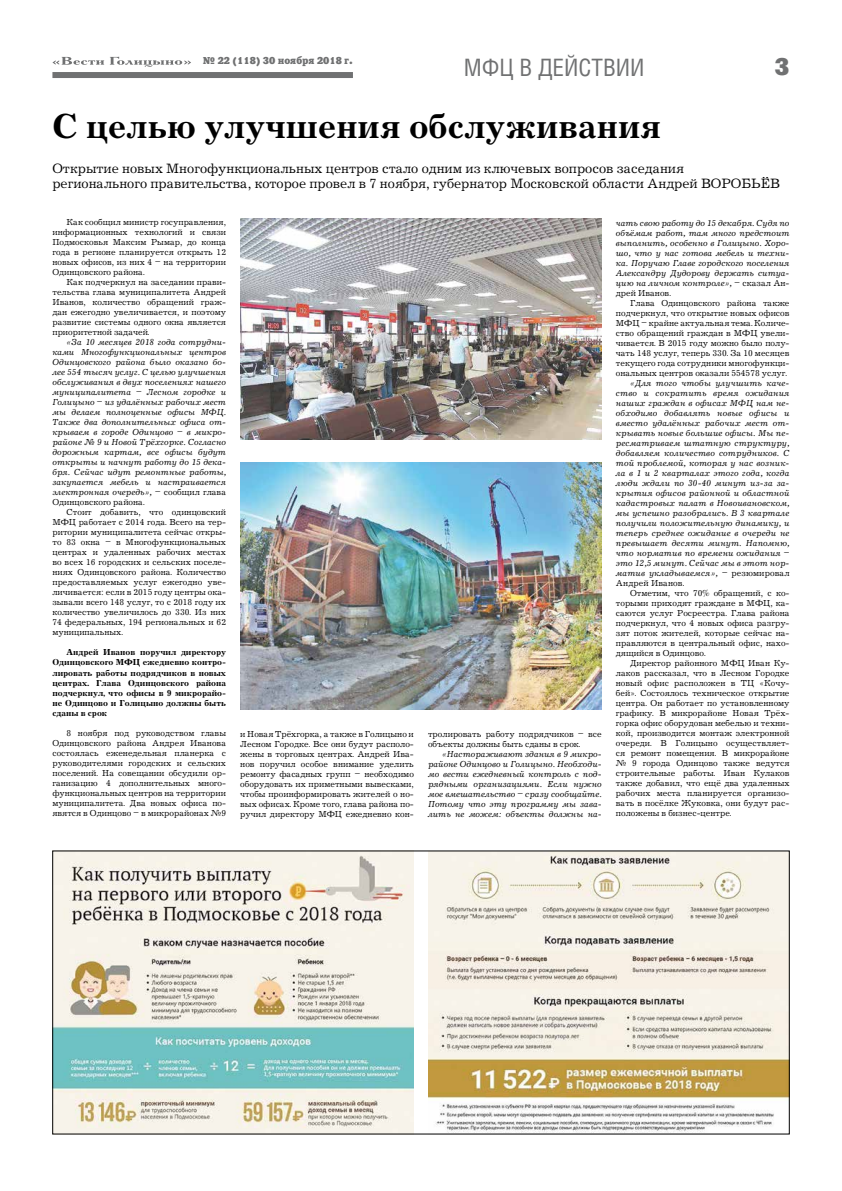
<style>
.page{position:relative;width:842px;height:1191px;background:#fff}
.page>*{position:absolute;margin:0;border:0;box-sizing:border-box;transform-origin:0 0}
.t1{font:700 36px "Journal C";color:#000}
.t2{font:24px "Helios Cond";color:#707172}
.t3{font:24px "Xenia C";color:#707172}
.t4{font:14px/15px "Journal C";color:#000}
.t5{font:10px "Xenia C";color:#707172}
.t6{font:9px/10px "Journal C";color:#000;text-align:justify}
.t7{font:italic 9px/10px "Journal C";color:#000;text-align:justify}
.t8{font:700 9px/10px "Journal C";color:#000;text-align:justify}
.s1{font-style:normal}
</style>
<div class="page">
<div style="left:52px;top:72px;width:301px;height:6px;background:#707172"></div>
<svg style="left:52px;top:57px;width:139px;height:10px"></svg>
<img style="left:54px;top:852px;width:360px;height:280px">
<img style="left:428px;top:852px;width:359px;height:280px">
<img style="left:240px;top:219px;width:362px;height:220px">
<img style="left:240px;top:462px;width:362px;height:247px">
<p class="t5" style="left:203px;top:55px;width:151px">№ 22 (118) 30 ноября 2018 г.</p>
<h2 class="t2" style="left:464px;top:53px;width:182px">МФЦ В ДЕЙСТВИИ</h2>
<h2 class="t3" style="left:775px;top:52px;width:16px">3</h2>
<h1 class="t1" style="left:52px;top:107px;width:610px">С целью улучшения обслуживания</h1>
<h3 class="t4" style="left:52px;top:162px;width:729px">Открытие новых Многофункциональных центров стало одним из ключевых вопросов заседания регионального правительства, которое провел в 7 ноября, губернатор Московской области Андрей ВОРОБЬЁВ</h3>
<p class="t6" style="left:52px;top:218px;width:175px;text-indent:14px">Как сообщил министр госуправления, информационных технологий и связи Подмосковья Максим Рымар, до конца года в регионе планируется открыть 12 новых офисов, из них 4 – на территории Одинцовского района.</p>
<p class="t6" style="left:52px;top:278px;width:175px;text-indent:14px">Как подчеркнул на заседании прави&shy;тельства глава муниципалитета Андрей Иванов, количество обращений граж&shy;дан ежегодно увеличивается, и поэтому развитие системы одного окна является приоритетной задачей.</p>
<p class="t7" style="left:52px;top:338px;width:175px;text-indent:14px">«За 10 месяцев 2018 года сотрудни&shy;ками Многофункциональных центров Одинцовского района было оказано бо&shy;лее 554 тысяч услуг. С целью улучшения обслуживания в двух поселениях нашего муниципалитета – Лесном городке и Голицыно – из удалённых рабочих мест мы делаем полноценные офисы МФЦ.<br>Также два дополнительных офиса от&shy;крываем в городе Одинцово – в микро&shy;районе № 9 и Новой Трёхгорке. Согласно дорожным картам, все офисы будут открыты и начнут работу до 15 дека&shy;бря. Сейчас идут ремонтные работы, закупается мебель и настраивается электронная очередь», <span class="s1">– сообщил глава Одинцовского района.</span></p>
<p class="t6" style="left:52px;top:508px;width:175px;text-indent:14px">Стоит добавить, что одинцовский МФЦ работает с 2014 года. Всего на тер&shy;ритории муниципалитета сейчас откры&shy;то 83 окна – в Многофункциональных центрах и удаленных рабочих местах во всех 16 городских и сельских поселе&shy;ниях Одинцовского района. Количество предоставляемых услуг ежегодно уве&shy;личивается: если в 2015 году центры ока&shy;зывали всего 148 услуг, то с 2018 году их количество увеличилось до 330. Из них 74 федеральных, 194 региональных и 62 муниципальных.</p>
<p class="t8" style="left:52px;top:648px;width:175px;text-indent:14px">Андрей Иванов поручил директору Одинцовского МФЦ ежедневно контро&shy;лировать работы подрядчиков в новых центрах. Глава Одинцовского района подчеркнул, что офисы в 9 микрорайо&shy;не Одинцово и Голицыно должны быть сданы в срок</p>
<p class="t6" style="left:52px;top:728px;width:175px;text-indent:14px">8 ноября под руководством главы Одинцовского района Андрея Иванова состоялась еженедельная планерка с руководителями городских и сельских поселений. На совещании обсудили ор&shy;ганизацию 4 дополнительных много&shy;функциональных центров на территории муниципалитета. Два новых офиса по&shy;явятся в Одинцово – в микрорайонах №9</p>
<p class="t6" style="left:240px;top:729px;width:175px">и Новая Трёхгорка, а также в Голицыно и Лесном Городке. Все они будут располо&shy;жены в торговых центрах. Андрей Ива&shy;нов поручил особое внимание уделить ремонту фасадных групп – необходимо оборудовать их приметными вывесками, чтобы проинформировать жителей о но&shy;вых офисах. Кроме того, глава района по&shy;ручил директору МФЦ ежедневно кон-</p>
<p class="t6" style="left:428px;top:729px;width:175px">тролировать работу подрядчиков – все объекты должны быть сданы в срок.</p>
<p class="t7" style="left:428px;top:749px;width:175px;text-indent:14px">«Настораживают здания в 9 микро&shy;районе Одинцово и Голицыно. Необходи&shy;мо вести ежедневный контроль с под&shy;рядными организациями. Если нужно мое вмешательство – сразу сообщайте.<br>Потому что эту программу мы зава&shy;лить не можем: объекты должны на-</p>
<p class="t7" style="left:616px;top:218px;width:175px">чать свою работу до 15 декабря. Судя по объёмам работ, там много предстоит выполнить, особенно в Голицыно. Хоро&shy;шо, что у нас готова мебель и техни&shy;ка. Поручаю Главе городского поселения Александру Дудорову держать ситуа&shy;цию на личном контроле», <span class="s1">– сказал Ан&shy;дрей Иванов.</span></p>
<p class="t6" style="left:616px;top:298px;width:175px;text-indent:14px">Глава Одинцовского района также подчеркнул, что открытие новых офисов МФЦ – крайне актуальная тема. Количе&shy;ство обращений граждан в МФЦ увели&shy;чивается. В 2015 году можно было полу&shy;чать 148 услуг, теперь 330. За 10 месяцев текущего года сотрудники многофункци&shy;ональных центров оказали 554578 услуг.</p>
<p class="t7" style="left:616px;top:378px;width:175px;text-indent:14px">«Для того чтобы улучшить каче&shy;ство и сократить время ожидания наших граждан в офисах МФЦ нам не&shy;обходимо добавлять новые офисы и вместо удалённых рабочих мест от&shy;крывать новые большие офисы. Мы пе&shy;ресматриваем штатную структуру, добавляем количество сотрудников. С той проблемой, которая у нас возник&shy;ла в 1 и 2 кварталах этого года, когда люди ждали по 30-40 минут из-за за&shy;крытия офисов районной и областной кадастровых палат в Новоивановском, мы успешно разобрались. В 3 квартале получили положительную динамику, и теперь среднее ожидание в очереди не превышает десяти минут. Напомню, что норматив по времени ожидания – это 12,5 минут. Сейчас мы в этот нор&shy;матив укладываемся», <span class="s1">– резюмировал Андрей Иванов.</span></p>
<p class="t6" style="left:616px;top:588px;width:175px;text-indent:14px">Отметим, что 70% обращений, с ко&shy;торыми приходят граждане в МФЦ, ка&shy;саются услуг Росреестра. Глава района подчеркнул, что 4 новых офиса разгру&shy;зят поток жителей, которые сейчас на&shy;правляются в центральный офис, нахо&shy;дящийся в Одинцово.</p>
<p class="t6" style="left:616px;top:658px;width:175px;text-indent:14px">Директор районного МФЦ Иван Ку&shy;лаков рассказал, что в Лесном Городке новый офис расположен в ТЦ «Кочу&shy;бей». Состоялось техническое открытие центра. Он работает по установленному графику. В микрорайоне Новая Трёх&shy;горка офис оборудован мебелью и техни&shy;кой, производится монтаж электронной очереди. В Голицыно осуществляет&shy;ся ремонт помещения. В микрорайоне № 9 города Одинцово также ведутся строительные работы. Иван Кулаков также добавил, что ещё два удаленных рабочих места планируется организо&shy;вать в посёлке Жуковка, они будут рас&shy;положены в бизнес-центре.</p>
</div>
